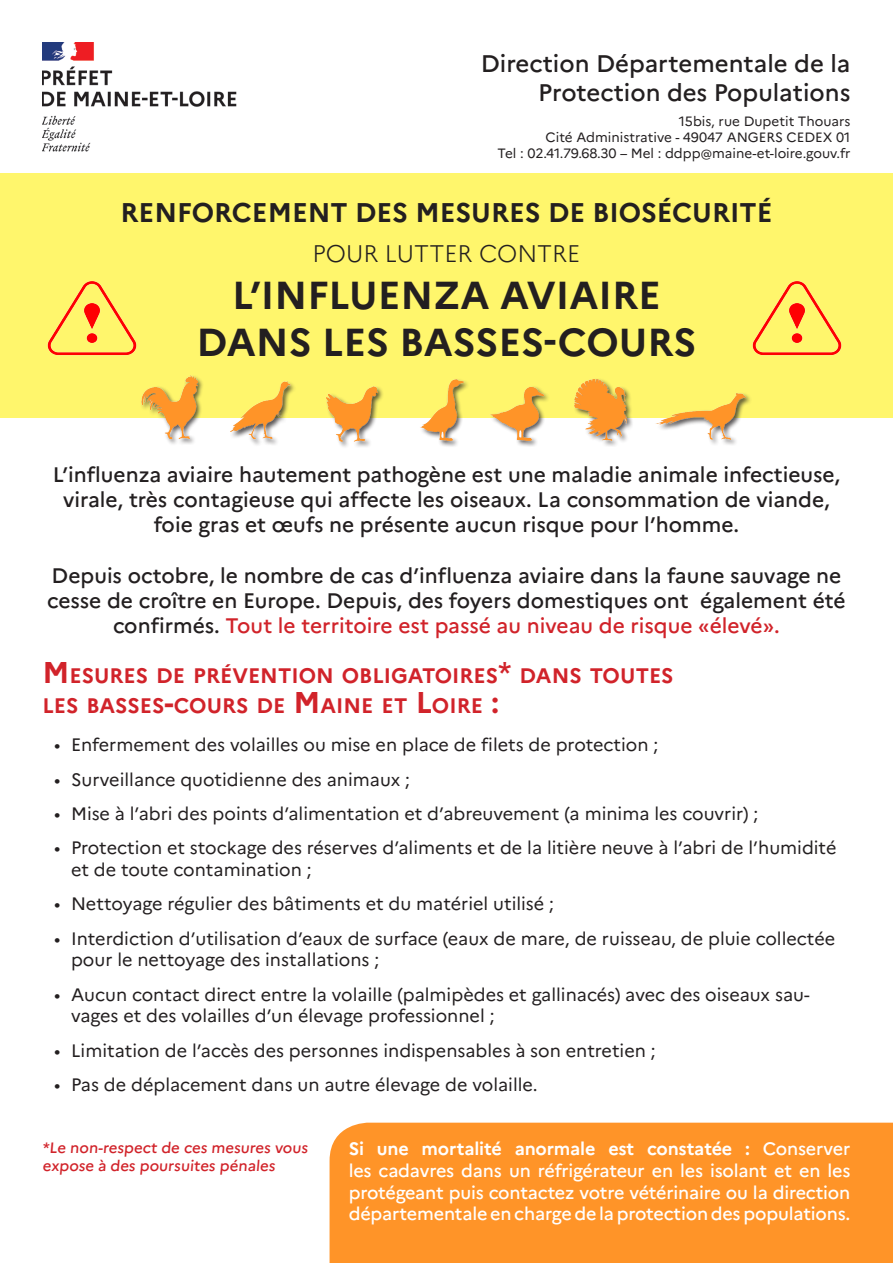
<style>
.page{position:relative;width:893px;height:1263px;background:#fff}
.page>*{position:absolute;margin:0;border:0;box-sizing:border-box;transform-origin:0 0}
.t1{font:700 39px "Marianne";color:#231f20}
.t2{font:700 27px "Marianne";color:#231f20}
.t3{font:500 24px/28.8px "Marianne";color:#231f20;text-align:right}
.t4{font:300 24px "Marianne";color:#231f20}
.t5{font:500 21px/25.2px "Marianne";color:#231f20;text-align:center}
.t6{font:700 21px/30px "Marianne";color:#d1232a}
.t7{font:18px/21.6px "Marianne";color:#231f20}
.t8{font:500 18px/21.6px "Marianne";letter-spacing:-.01em;color:#fff;text-align:justify}
.t9{font:500 15px/18px "Marianne";color:#d1232a}
.t10{font:13.5px "Marianne";color:#231f20}
.s1{color:#d1232a}
.s2{font-size:30px}
.s3{font-weight:500;font-size:30px}
.s4{font-weight:700}
</style>
<div class="page">
<div style="left:0;top:174px;width:893px;height:244px;background:#fff66c"></div>
<img style="left:43px;top:43px;width:194px;height:109px">
<div style="left:330px;top:1123px;width:563px;height:140px;background:#ff9428"></div>
<img style="left:752px;top:281px;width:90px;height:75px">
<img style="left:47px;top:281px;width:90px;height:75px">
<div style="left:140px;top:374px;width:613px;height:75px;background:#231f20;opacity:.75"></div>
<img style="left:317px;top:374px;width:67px;height:68px">
<img style="left:140px;top:374px;width:64px;height:67px">
<img style="left:487px;top:380px;width:61px;height:62px">
<img style="left:654px;top:386px;width:95px;height:55px">
<img style="left:569px;top:374px;width:63px;height:69px">
<img style="left:225px;top:379px;width:70px;height:63px">
<img style="left:417px;top:374px;width:49px;height:68px">
<p class="t3" style="left:481px;top:49px;width:371px">Direction Départementale de la<br>Protection des Populations</p>
<p class="t10" style="left:679px;top:112px;width:173px">15bis, rue Dupetit Thouars</p>
<p class="t10" style="left:546px;top:129px;width:306px">Cité Administrative - 49047 ANGERS CEDEX 01</p>
<p class="t10" style="left:498px;top:145px;width:354px">Tel : 02.41.79.68.30 – Mel : ddpp@maine-et-loire.gouv.fr</p>
<p class="t2" style="left:121px;top:196px;width:653px">RENFORCEMENT DES MESURES DE BIOSÉCURITÉ</p>
<p class="t4" style="left:313px;top:239px;width:269px">POUR LUTTER CONTRE</p>
<p class="t1" style="left:232px;top:271px;width:430px">L’INFLUENZA AVIAIRE</p>
<p class="t1" style="left:196px;top:318px;width:502px">DANS LES BASSES-COURS</p>
<p class="t5" style="left:53px;top:462px;width:789px">L’influenza aviaire hautement pathogène est une maladie animale infectieuse, virale, très contagieuse qui affecte les oiseaux. La consommation de viande, foie gras et œufs ne présente aucun risque pour l’homme.</p>
<p class="t5" style="left:47px;top:562px;width:800px">Depuis octobre, le nombre de cas d’influenza aviaire dans la faune sauvage ne cesse de croître en Europe. Depuis, des foyers domestiques ont également été confirmés. <span class="s1">Tout le territoire est passé au niveau de risque «élevé».</span></p>
<p class="t6" style="left:43px;top:661px;width:633px"><span class="s2">M</span>ESURES DE PRÉVENTION OBLIGATOIRES<span class="s3">*</span> DANS TOUTES<br>LES BASSES<span class="s2">-</span>COURS DE <span class="s2">M</span>AINE ET <span class="s2">L</span>OIRE <span class="s2">:</span></p>
<p class="t7" style="left:54px;top:734px;width:606px">• Enfermement des volailles ou mise en place de filets de protection ;</p>
<p class="t7" style="left:54px;top:768px;width:357px">• Surveillance quotidienne des animaux ;</p>
<p class="t7" style="left:54px;top:803px;width:706px">• Mise à l’abri des points d’alimentation et d’abreuvement (a minima les couvrir) ;</p>
<p class="t7" style="left:71px;top:837px;width:767px;text-indent:-17px">• Protection et stockage des réserves d’aliments et de la litière neuve à l’abri de l’humidité et de toute contamination ;</p>
<p class="t7" style="left:54px;top:893px;width:501px">• Nettoyage régulier des bâtiments et du matériel utilisé ;</p>
<p class="t7" style="left:71px;top:927px;width:766px;text-indent:-17px">• Interdiction d’utilisation d’eaux de surface (eaux de mare, de ruisseau, de pluie collectée pour le nettoyage des installations ;</p>
<p class="t7" style="left:71px;top:983px;width:740px;text-indent:-17px">• Aucun contact direct entre la volaille (palmipèdes et gallinacés) avec des oiseaux sau&shy;vages et des volailles d’un élevage professionnel ;</p>
<p class="t7" style="left:54px;top:1039px;width:603px">• Limitation de l’accès des personnes indispensables à son entretien ;</p>
<p class="t7" style="left:54px;top:1074px;width:485px">• Pas de déplacement dans un autre élevage de volaille.</p>
<p class="t9" style="left:43px;top:1139px;width:268px">*Le non-respect de ces mesures vous expose à des poursuites pénales</p>
<p class="t8" style="left:349px;top:1138px;width:503px"><span class="s4">Si une mortalité anormale est constatée :</span> Conserver les cadavres dans un réfrigérateur en les isolant et en les protégeant puis contactez votre vétérinaire ou la direction départementale en charge de la protection des populations.</p>
</div>
